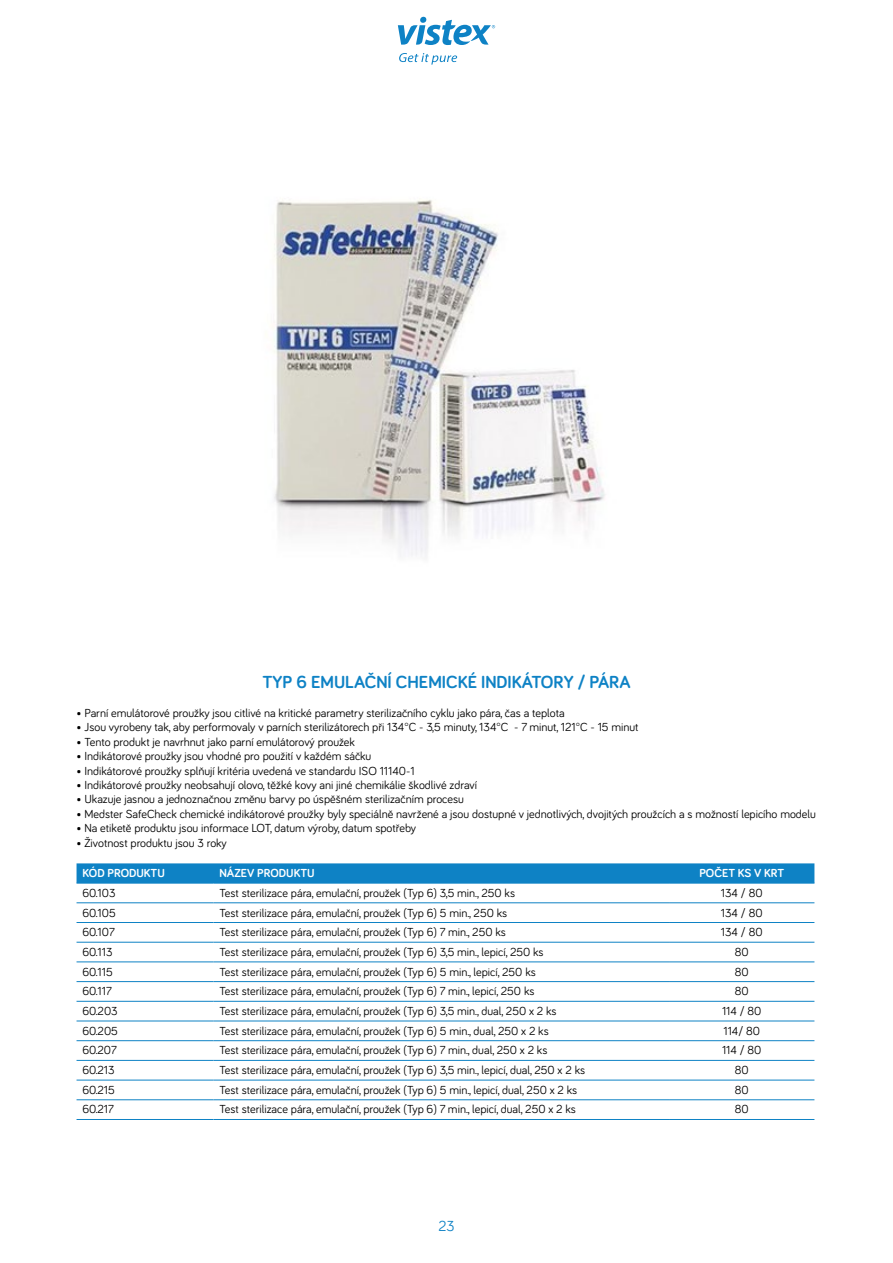
<style>
.page{position:relative;width:893px;height:1263px;background:#fff}
.page>*{position:absolute;margin:0;border:0;box-sizing:border-box;transform-origin:0 0}
.t1{font:700 18px "Bariol";color:#0e82c5}
.t2{font:15px "Bariol";color:#0e82c5}
.t3{font:12px "Bariol";color:#000}
.t4{font:700 12px "Bariol";color:#fff}
</style>
<div class="page">
<svg style="left:398px;top:17px;width:97px;height:28px"></svg>
<svg style="left:399px;top:53px;width:58px;height:12px"></svg>
<div style="left:77px;top:863px;width:737px;height:20px;background:#0e82c5"></div>
<hr style="left:77px;top:883px;width:136px;height:1px;background:#0e82c5">
<hr style="left:213px;top:883px;width:456px;height:1px;background:#0e82c5">
<hr style="left:669px;top:883px;width:145px;height:1px;background:#0e82c5">
<hr style="left:77px;top:902px;width:136px;height:1px;background:#0e82c5">
<hr style="left:213px;top:902px;width:456px;height:1px;background:#0e82c5">
<hr style="left:669px;top:902px;width:145px;height:1px;background:#0e82c5">
<hr style="left:77px;top:922px;width:136px;height:1px;background:#0e82c5">
<hr style="left:213px;top:922px;width:456px;height:1px;background:#0e82c5">
<hr style="left:669px;top:922px;width:145px;height:1px;background:#0e82c5">
<hr style="left:77px;top:942px;width:136px;height:1px;background:#0e82c5">
<hr style="left:213px;top:942px;width:456px;height:1px;background:#0e82c5">
<hr style="left:669px;top:942px;width:145px;height:1px;background:#0e82c5">
<hr style="left:77px;top:962px;width:136px;height:1px;background:#0e82c5">
<hr style="left:213px;top:962px;width:456px;height:1px;background:#0e82c5">
<hr style="left:669px;top:962px;width:145px;height:1px;background:#0e82c5">
<hr style="left:77px;top:981px;width:136px;height:1px;background:#0e82c5">
<hr style="left:213px;top:981px;width:456px;height:1px;background:#0e82c5">
<hr style="left:669px;top:981px;width:145px;height:1px;background:#0e82c5">
<hr style="left:77px;top:1001px;width:136px;height:1px;background:#0e82c5">
<hr style="left:213px;top:1001px;width:456px;height:1px;background:#0e82c5">
<hr style="left:669px;top:1001px;width:145px;height:1px;background:#0e82c5">
<hr style="left:77px;top:1021px;width:136px;height:1px;background:#0e82c5">
<hr style="left:213px;top:1021px;width:456px;height:1px;background:#0e82c5">
<hr style="left:669px;top:1021px;width:145px;height:1px;background:#0e82c5">
<hr style="left:77px;top:1040px;width:136px;height:1px;background:#0e82c5">
<hr style="left:213px;top:1040px;width:456px;height:1px;background:#0e82c5">
<hr style="left:669px;top:1040px;width:145px;height:1px;background:#0e82c5">
<hr style="left:77px;top:1060px;width:136px;height:1px;background:#0e82c5">
<hr style="left:213px;top:1060px;width:456px;height:1px;background:#0e82c5">
<hr style="left:669px;top:1060px;width:145px;height:1px;background:#0e82c5">
<hr style="left:77px;top:1080px;width:136px;height:1px;background:#0e82c5">
<hr style="left:213px;top:1080px;width:456px;height:1px;background:#0e82c5">
<hr style="left:669px;top:1080px;width:145px;height:1px;background:#0e82c5">
<hr style="left:77px;top:1099px;width:136px;height:1px;background:#0e82c5">
<hr style="left:213px;top:1099px;width:456px;height:1px;background:#0e82c5">
<hr style="left:669px;top:1099px;width:145px;height:1px;background:#0e82c5">
<hr style="left:77px;top:1119px;width:136px;height:1px;background:#0e82c5">
<hr style="left:213px;top:1119px;width:456px;height:1px;background:#0e82c5">
<hr style="left:669px;top:1119px;width:145px;height:1px;background:#0e82c5">
<img style="left:274px;top:200px;width:331px;height:357px">
<h1 class="t1" style="left:262px;top:670px;width:370px">TYP 6 EMULAČNÍ CHEMICKÉ INDIKÁTORY / PÁRA</h1>
<p class="t3" style="left:77px;top:705px;width:490px">• Parní emulátorové proužky jsou citlivé na kritické parametry sterilizačního cyklu jako pára, čas a teplota</p>
<p class="t3" style="left:77px;top:719px;width:563px">• Jsou vyrobeny tak, aby performovaly v parních sterilizátorech při 134°C - 3,5 minuty, 134°C - 7 minut, 121°C - 15 minut</p>
<p class="t3" style="left:77px;top:734px;width:280px">• Tento produkt je navrhnut jako parní emulátorový proužek</p>
<p class="t3" style="left:77px;top:748px;width:296px">• Indikátorové proužky jsou vhodné pro použití v každém sáčku</p>
<p class="t3" style="left:77px;top:762px;width:340px">• Indikátorové proužky splňují kritéria uvedená ve standardu ISO 11140-1</p>
<p class="t3" style="left:77px;top:777px;width:402px">• Indikátorové proužky neobsahují olovo, těžké kovy ani jiné chemikálie škodlivé zdraví</p>
<p class="t3" style="left:77px;top:791px;width:389px">• Ukazuje jasnou a jednoznačnou změnu barvy po úspěšném sterilizačním procesu</p>
<p class="t3" style="left:77px;top:806px;width:741px">• Medster SafeCheck chemické indikátorové proužky byly speciálně navržené a jsou dostupné v jednotlivých, dvojitých proužcích a s možností lepicího modelu</p>
<p class="t3" style="left:77px;top:820px;width:341px">• Na etiketě produktu jsou informace LOT, datum výroby, datum spotřeby</p>
<p class="t3" style="left:77px;top:834px;width:152px">• Životnost produktu jsou 3 roky</p>
<p class="t4" style="left:83px;top:865px;width:84px">KÓD PRODUKTU</p>
<p class="t4" style="left:219px;top:865px;width:97px">NÁZEV PRODUKTU</p>
<p class="t4" style="left:699px;top:865px;width:86px">POČET KS V KRT</p>
<p class="t3" style="left:83px;top:884px;width:35px">60.103</p>
<p class="t3" style="left:219px;top:884px;width:297px">Test sterilizace pára, emulační, proužek (Typ 6) 3,5 min., 250 ks</p>
<p class="t3" style="left:721px;top:884px;width:43px">134 / 80</p>
<p class="t3" style="left:83px;top:904px;width:35px">60.105</p>
<p class="t3" style="left:219px;top:904px;width:289px">Test sterilizace pára, emulační, proužek (Typ 6) 5 min., 250 ks</p>
<p class="t3" style="left:721px;top:904px;width:43px">134 / 80</p>
<p class="t3" style="left:83px;top:924px;width:34px">60.107</p>
<p class="t3" style="left:219px;top:924px;width:288px">Test sterilizace pára, emulační, proužek (Typ 6) 7 min., 250 ks</p>
<p class="t3" style="left:721px;top:924px;width:43px">134 / 80</p>
<p class="t3" style="left:83px;top:944px;width:32px">60.113</p>
<p class="t3" style="left:219px;top:944px;width:326px">Test sterilizace pára, emulační, proužek (Typ 6) 3,5 min., lepicí, 250 ks</p>
<p class="t3" style="left:735px;top:944px;width:15px">80</p>
<p class="t3" style="left:83px;top:963px;width:32px">60.115</p>
<p class="t3" style="left:219px;top:963px;width:318px">Test sterilizace pára, emulační, proužek (Typ 6) 5 min., lepicí, 250 ks</p>
<p class="t3" style="left:735px;top:963px;width:15px">80</p>
<p class="t3" style="left:83px;top:983px;width:31px">60.117</p>
<p class="t3" style="left:219px;top:983px;width:317px">Test sterilizace pára, emulační, proužek (Typ 6) 7 min., lepicí, 250 ks</p>
<p class="t3" style="left:735px;top:983px;width:15px">80</p>
<p class="t3" style="left:83px;top:1003px;width:37px">60.203</p>
<p class="t3" style="left:219px;top:1003px;width:339px">Test sterilizace pára, emulační, proužek (Typ 6) 3,5 min., dual, 250 x 2 ks</p>
<p class="t3" style="left:722px;top:1003px;width:41px">114 / 80</p>
<p class="t3" style="left:83px;top:1022px;width:37px">60.205</p>
<p class="t3" style="left:219px;top:1022px;width:331px">Test sterilizace pára, emulační, proužek (Typ 6) 5 min., dual, 250 x 2 ks</p>
<p class="t3" style="left:723px;top:1022px;width:38px">114/ 80</p>
<p class="t3" style="left:82px;top:1042px;width:36px">60.207</p>
<p class="t3" style="left:219px;top:1042px;width:329px">Test sterilizace pára, emulační, proužek (Typ 6) 7 min., dual, 250 x 2 ks</p>
<p class="t3" style="left:722px;top:1042px;width:41px">114 / 80</p>
<p class="t3" style="left:82px;top:1062px;width:34px">60.213</p>
<p class="t3" style="left:219px;top:1062px;width:367px">Test sterilizace pára, emulační, proužek (Typ 6) 3,5 min., lepicí, dual, 250 x 2 ks</p>
<p class="t3" style="left:735px;top:1062px;width:15px">80</p>
<p class="t3" style="left:82px;top:1081px;width:34px">60.215</p>
<p class="t3" style="left:219px;top:1081px;width:359px">Test sterilizace pára, emulační, proužek (Typ 6) 5 min., lepicí, dual, 250 x 2 ks</p>
<p class="t3" style="left:735px;top:1081px;width:15px">80</p>
<p class="t3" style="left:82px;top:1101px;width:33px">60.217</p>
<p class="t3" style="left:219px;top:1101px;width:358px">Test sterilizace pára, emulační, proužek (Typ 6) 7 min., lepicí, dual, 250 x 2 ks</p>
<p class="t3" style="left:735px;top:1101px;width:15px">80</p>
<p class="t2" style="left:438px;top:1215px;width:18px">23</p>
</div>
